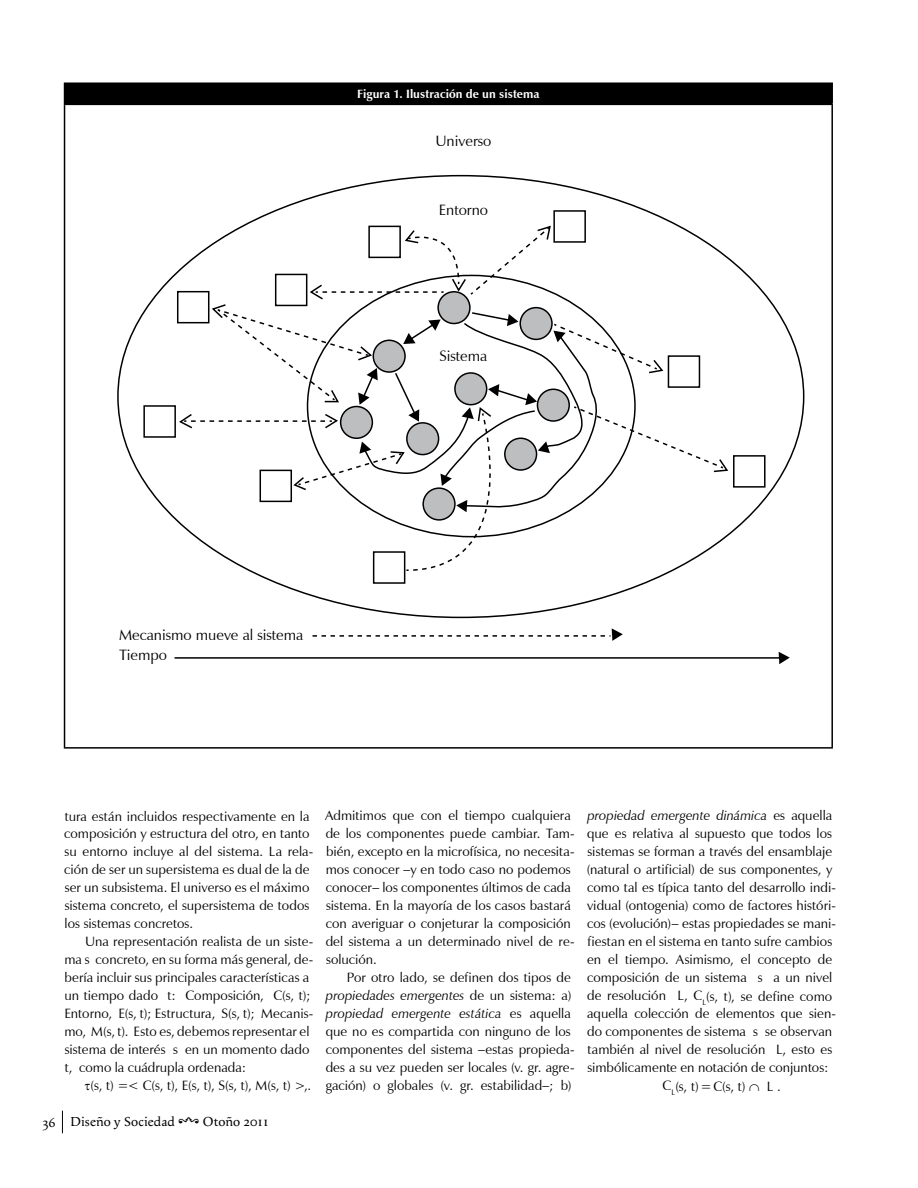
<style>
.page{position:relative;width:918px;height:1188px;background:#fff}
.page>*{position:absolute;margin:0;border:0;box-sizing:border-box;transform-origin:0 0}
.t1{font:15px/20.5px "Zapf Humanist 601 BT";color:#000}
.t2{font:13.5px/18px "Zapf Humanist 601 BT";letter-spacing:.005em;color:#000}
.t3{font:italic 13.5px "Zapf Humanist 601 BT";color:#000}
.t4{font:13.5px "Apolline";letter-spacing:.005em;color:#000}
.t5{font:700 12px "Zapf Humanist 601 BT";color:#fff}
.s1{font-family:"Frutiger";font-weight:300}
.s2{font-style:italic}
.s3{font-style:normal}
</style>
<div class="page">
<svg style="left:62px;top:1111px;width:1px;height:22px"></svg>
<div style="left:65px;top:83px;width:767px;height:21px;background:#000"></div>
<hr style="left:64px;top:82px;width:769px;height:2px;background:#000">
<svg style="left:64px;top:84px;width:1px;height:20px"></svg>
<hr style="left:831px;top:84px;width:2px;height:20px;background:#000">
<hr style="left:64px;top:104px;width:769px;height:1px;background:#000">
<hr style="left:64px;top:105px;width:1px;height:642px;background:#000">
<hr style="left:831px;top:105px;width:2px;height:642px;background:#000">
<hr style="left:64px;top:747px;width:769px;height:2px;background:#000">
<div style="left:177px;top:291px;width:32px;height:32px;border:2px solid #000"></div>
<div style="left:143px;top:405px;width:33px;height:33px;border:2px solid #000"></div>
<div style="left:373px;top:551px;width:32px;height:33px;border:2px solid #000"></div>
<div style="left:733px;top:455px;width:33px;height:33px;border:2px solid #000"></div>
<div style="left:553px;top:210px;width:33px;height:33px;border:2px solid #000"></div>
<svg style="left:178px;top:225px;width:552px;height:347px"></svg>
<hr style="left:175px;top:657px;width:606px;height:2px;background:#000">
<svg style="left:313px;top:628px;width:310px;height:13px"></svg>
<svg style="left:779px;top:652px;width:11px;height:12px"></svg>
<p class="t5" style="left:357px;top:87px;width:184px">Figura 1. Ilustración de un sistema</p>
<p class="t1" style="left:435px;top:130px;width:58px">Universo</p>
<p class="t1" style="left:439px;top:199px;width:51px">Entorno</p>
<p class="t1" style="left:439px;top:345px;width:49px">Sistema</p>
<p class="t1" style="left:119px;top:624px;width:186px">Mecanismo mueve al sistema<br>Tiempo</p>
<p class="t2" style="left:64px;top:807px;width:250px">tura están incluidos respectivamente en la composición y estructura del otro, en tanto su entorno incluye al del sistema. La rela&shy;ción de ser un supersistema es dual de la de ser un subsistema. El universo es el máximo sistema concreto, el supersistema de todos los sistemas concretos.</p>
<p class="t2" style="left:64px;top:933px;width:250px;text-indent:21px">Una representación realista de un siste&shy;ma s concreto, en su forma más general, de&shy;bería incluir sus principales características a un tiempo dado t: Composición, C(s, t); Entorno, E(s, t); Estructura, S(s, t); Mecanis&shy;mo, M(s, t). Esto es, debemos representar el sistema de interés s en un momento dado t, como la cuádrupla ordenada:</p>
<p class="t2" style="left:90px;top:1077px;width:222px">(s, t) =&lt; C(s, t), E(s, t), S(s, t), M(s, t) &gt;,.</p>
<p class="t4" style="left:42px;top:1114px;width:134px">36 Diseño y Sociedad</p>
<p class="t4" style="left:203px;top:1114px;width:68px">Otoño 2011</p>
<p class="t2" style="left:325px;top:807px;width:251px">Admitimos que con el tiempo cualquiera de los componentes puede cambiar. Tam&shy;bién, excepto en la microfísica, no necesita&shy;mos conocer <span class="s1">–</span>y en todo caso no podemos conocer<span class="s1">–</span> los componentes últimos de cada sistema. En la mayoría de los casos bastará con averiguar o conjeturar la composición del sistema a un determinado nivel de re&shy;solución.</p>
<p class="t2" style="left:326px;top:969px;width:250px;text-indent:21px">Por otro lado, se definen dos tipos de <span class="s2">propiedades emergentes</span> de un sistema: a) <span class="s2">propiedad emergente estática</span> es aquella que no es compartida con ninguno de los componentes del sistema <span class="s1">–</span>estas propieda&shy;des a su vez pueden ser locales (v. gr. agre&shy;gación) o globales (v. gr. estabilidad<span class="s1">–</span>; b)</p>
<p class="t3" style="left:587px;top:807px;width:246px">propiedad emergente dinámica <span class="s3">es aquella</span></p>
<p class="t2" style="left:587px;top:825px;width:247px">que es relativa al supuesto que todos los</p>
<p class="t2" style="left:587px;top:843px;width:246px">sistemas se forman a través del ensamblaje</p>
<p class="t2" style="left:587px;top:861px;width:247px">(natural o artificial) de sus componentes, y</p>
<p class="t2" style="left:587px;top:879px;width:250px">como tal es típica tanto del desarrollo indi-</p>
<p class="t2" style="left:587px;top:897px;width:250px">vidual (ontogenia) como de factores históri-</p>
<p class="t2" style="left:587px;top:915px;width:250px">cos (evolución)<span class="s1">–</span> estas propiedades se mani-</p>
<p class="t2" style="left:588px;top:933px;width:246px">fiestan en el sistema en tanto sufre cambios</p>
<p class="t2" style="left:587px;top:951px;width:247px">en el tiempo. Asimismo, el concepto de</p>
<p class="t2" style="left:587px;top:969px;width:247px">composición de un sistema s a un nivel</p>
<p class="t2" style="left:587px;top:987px;width:247px">de resolución L, C<sub>L</sub>(s, t), se define como</p>
<p class="t2" style="left:587px;top:1005px;width:250px">aquella colección de elementos que sien-</p>
<p class="t2" style="left:587px;top:1023px;width:247px">do componentes de sistema s se observan</p>
<p class="t2" style="left:588px;top:1041px;width:246px">también al nivel de resolución L, esto es</p>
<p class="t2" style="left:587px;top:1059px;width:242px">simbólicamente en notación de conjuntos:</p>
<p class="t2" style="left:663px;top:1077px;width:120px">C<sub>L</sub>(s, t)=C(s, t) ∩ L .</p>
</div>
